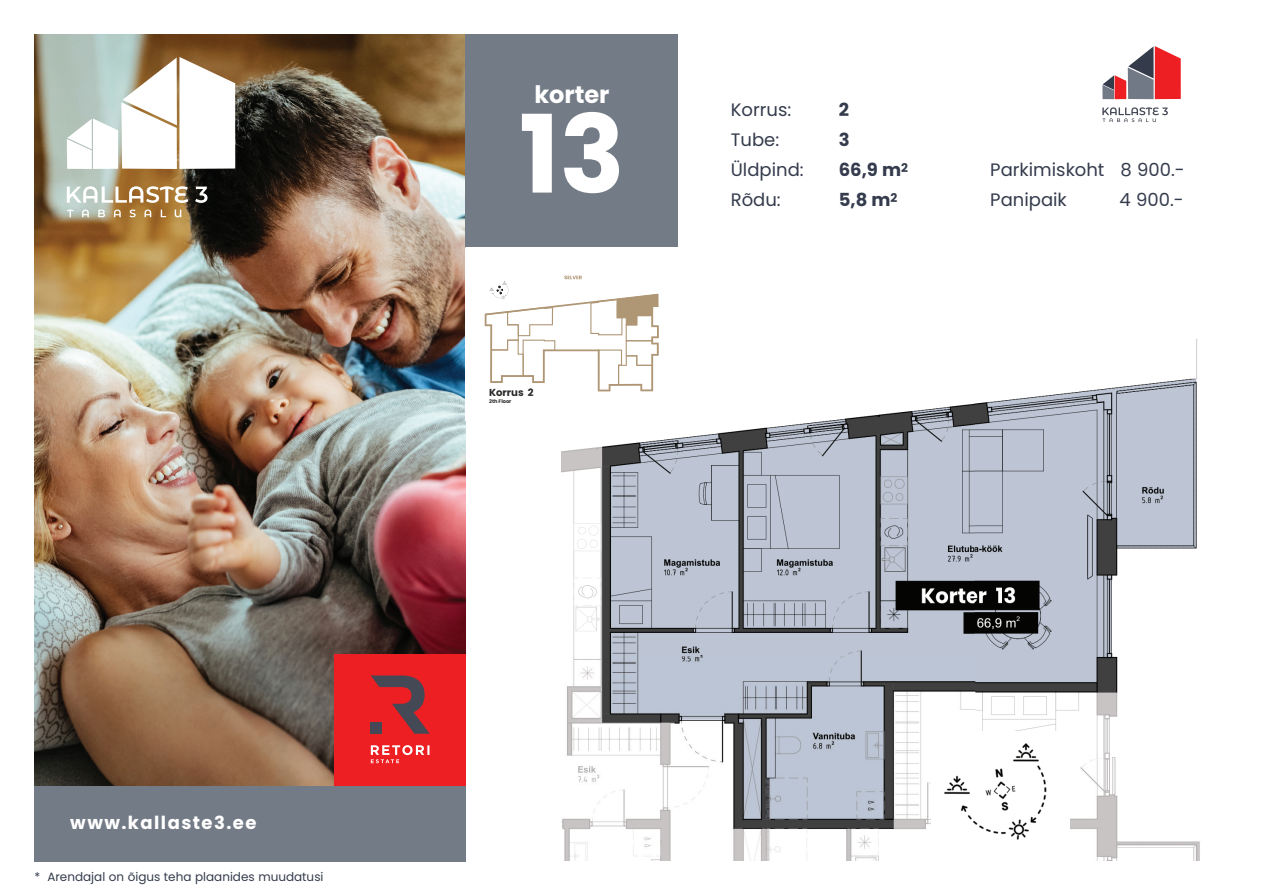
<style>
.page{position:relative;width:1263px;height:893px;background:#fff}
.page>*{position:absolute;margin:0;border:0;box-sizing:border-box;transform-origin:0 0}
.t1{font:700 108px "Poppins";color:#fff}
.t2{font:700 24px "Poppins";color:#fff}
.t3{font:18px/30px "Poppins";color:#343b4c}
.t4{font:700 18px "Poppins";letter-spacing:.08em;color:#fff}
.t5{font:700 18px "Poppins";color:#343b4c}
.t6{font:12px "Poppins";color:#343b4c}
.t7{font:700 10.05px "Poppins";color:#292928}
.t8{font:700 5.1px "Poppins";color:#292928}
</style>
<div class="page">
<div style="left:34px;top:736px;width:432px;height:126px;background:#737b86"></div>
<img style="left:34px;top:34px;width:432px;height:751px">
<svg style="left:67px;top:57px;width:168px;height:112px"></svg>
<svg style="left:67px;top:209px;width:114px;height:8px"></svg>
<svg style="left:67px;top:186px;width:141px;height:17px"></svg>
<div style="left:334px;top:654px;width:132px;height:131px;background:#ee1f23"></div>
<svg style="left:371px;top:675px;width:59px;height:59px"></svg>
<div style="left:371px;top:722px;width:11px;height:12px;background:#444955"></div>
<svg style="left:371px;top:745px;width:58px;height:18px"></svg>
<svg style="left:1102px;top:46px;width:79px;height:53px"></svg>
<svg style="left:1102px;top:107px;width:66px;height:15px"></svg>
<img style="left:562px;top:403px;width:412px;height:458px">
<img style="left:974px;top:338px;width:223px;height:420px">
<img style="left:1070px;top:758px;width:130px;height:103px">
<div style="left:466px;top:248px;width:242px;height:173px;background:#fff"></div>
<div style="left:466px;top:34px;width:212px;height:213px;background:#737b86"></div>
<img style="left:931px;top:731px;width:139px;height:130px">
<svg style="left:485px;top:276px;width:174px;height:115px"></svg>
<p class="t4" style="left:70px;top:812px;width:188px">www.kallaste3.ee</p>
<p class="t6" style="left:34px;top:870px;width:291px">* Arendajal on õigus teha plaanides muudatusi</p>
<h2 class="t2" style="left:534px;top:80px;width:77px">korter</h2>
<h1 class="t1" style="left:519px;top:92px;width:107px">13</h1>
<p class="t7" style="left:489px;top:387px;width:46px">Korrus 2</p>
<p class="t8" style="left:489px;top:398px;width:24px">2th Floor</p>
<p class="t3" style="left:731px;top:95px;width:62px">Korrus:</p>
<p class="t5" style="left:839px;top:100px;width:12px">2</p>
<p class="t3" style="left:731px;top:125px;width:50px">Tube:</p>
<p class="t5" style="left:839px;top:130px;width:12px">3</p>
<p class="t3" style="left:731px;top:155px;width:74px">Üldpind:</p>
<p class="t5" style="left:839px;top:160px;width:71px">66,9 m<sup>2</sup></p>
<p class="t3" style="left:731px;top:185px;width:51px">Rõdu:</p>
<p class="t5" style="left:839px;top:190px;width:60px">5,8 m<sup>2</sup></p>
<p class="t3" style="left:990px;top:155px;width:196px">Parkimiskoht 8 900.-<br>Panipaik</p>
<p class="t3" style="left:1119px;top:185px;width:66px">4 900.-</p>
</div>
